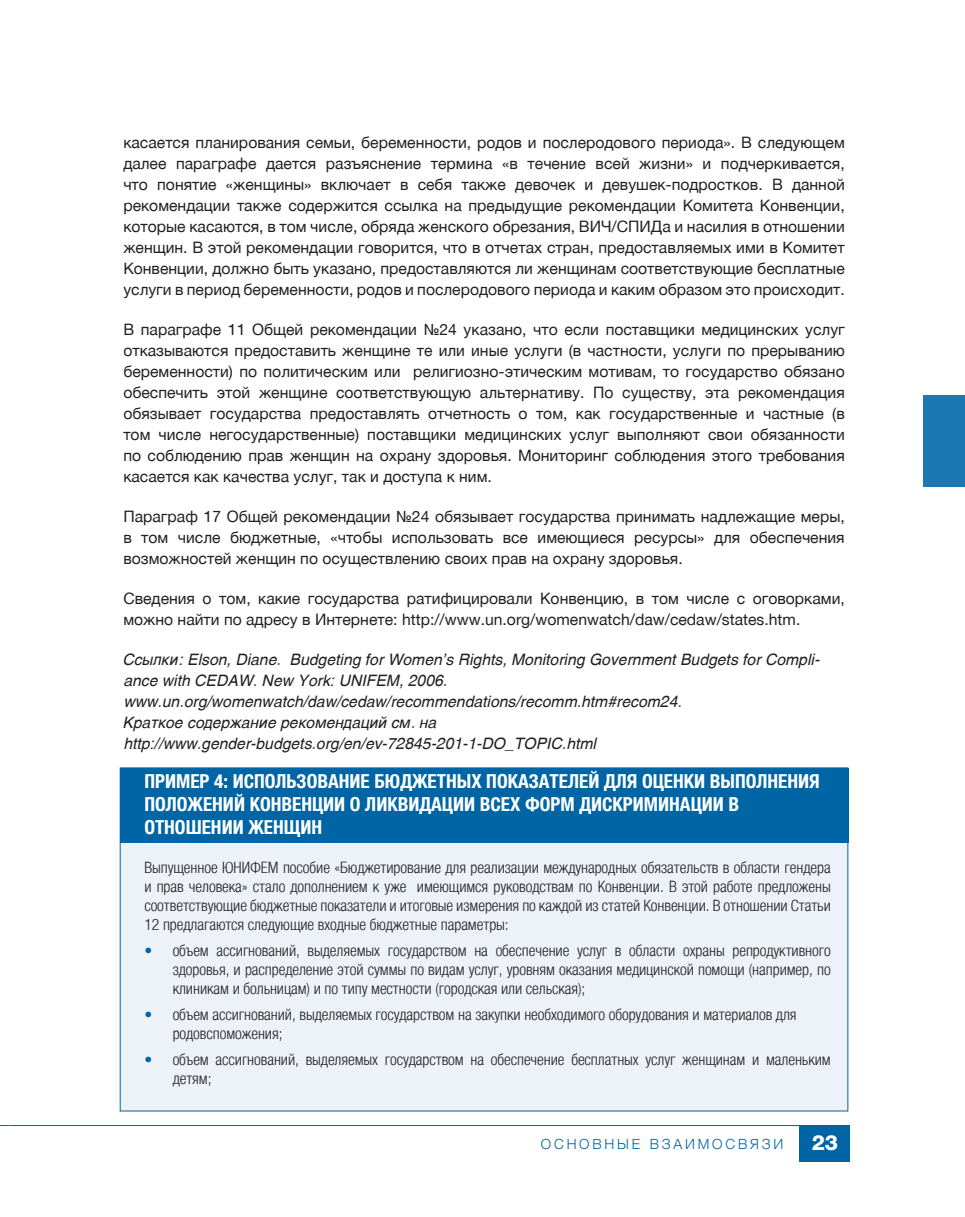
<style>
.page{position:relative;width:965px;height:1217px;background:#fff}
.page>*{position:absolute;margin:0;border:0;box-sizing:border-box;transform-origin:0 0}
.t1{font:800 21px "Helvetica Neue LTCYR";color:#fff}
.t2{font:700 condensed 19.25px/23.1px "Helvetica Neue LTCYR";color:#fff}
.t3{font:15.75px/21px "Helvetica Neue LTCYR";color:#231f20;text-align:justify}
.t4{font:300 condensed 15.75px/19.2px "Helvetica Neue LTCYR";letter-spacing:-.005em;color:#231f20;text-align:justify}
.t5{font:italic 15.75px/21px "Helvetica cyr";color:#231f20}
.t6{font:300 14px "Helvetica Neue LTCYR";letter-spacing:.2em;color:#0065a4}
.s1{color:#0065a4}
</style>
<div class="page">
<hr style="left:10px;top:1125px;width:840px;height:1px;background:#0065a4">
<div style="left:799px;top:1125px;width:51px;height:36px;background:#0065a4"></div>
<div style="left:923px;top:395px;width:42px;height:91px;background:#1b78b2"></div>
<div style="left:120px;top:767px;width:728px;height:344px;background:#edf2f8"></div>
<div style="left:120px;top:768px;width:728px;height:75px;background:#0065a4"></div>
<p class="t3" style="left:123px;top:132px;width:723px">касается планирования семьи, беременности, родов и послеродового периода». В следующем далее параграфе дается разъяснение термина «в течение всей жизни» и подчеркивается, что понятие «женщины» включает в себя также девочек и девушек-подростков. В данной рекомендации также содержится ссылка на предыдущие рекомендации Комитета Конвенции, которые касаются, в том числе, обряда женского обрезания, ВИЧ/СПИДа и насилия в отношении женщин. В этой рекомендации говорится, что в отчетах стран, предоставляемых ими в Комитет Конвенции, должно быть указано, предоставляются ли женщинам соответствующие бесплатные услуги в период беременности, родов и послеродового периода и каким образом это происходит.</p>
<p class="t3" style="left:123px;top:319px;width:723px">В параграфе 11 Общей рекомендации №24 указано, что если поставщики медицинских услуг отказываются предоставить женщине те или иные услуги (в частности, услуги по прерыванию беременности) по политическим или религиозно-этическим мотивам, то государство обязано обеспечить этой женщине соответствующую альтернативу. По существу, эта рекомендация обязывает государства предоставлять отчетность о том, как государственные и частные (в том числе негосударственные) поставщики медицинских услуг выполняют свои обязанности по соблюдению прав женщин на охрану здоровья. Мониторинг соблюдения этого требования касается как качества услуг, так и доступа к ним.</p>
<p class="t3" style="left:123px;top:506px;width:723px">Параграф 17 Общей рекомендации №24 обязывает государства принимать надлежащие меры, в том числе бюджетные, «чтобы использовать все имеющиеся ресурсы» для обеспечения возможностей женщин по осуществлению своих прав на охрану здоровья.</p>
<p class="t3" style="left:123px;top:588px;width:723px">Сведения о том, какие государства ратифицировали Конвенцию, в том числе с оговорками, можно найти по адресу в Интернете: http://www.un.org/womenwatch/daw/cedaw/states.htm.</p>
<p class="t5" style="left:123px;top:649px;width:698px">Ссылки: Elson, Diane. Budgeting for Women’s Rights, Monitoring Government Budgets for Compli&shy;ance with CEDAW. New York: UNIFEM, 2006. www.un.org/womenwatch/daw/cedaw/recommendations/recomm.htm#recom24.<br>Краткое содержание рекомендаций см. на http://www.gender-budgets.org/en/ev-72845-201-1-DO_TOPIC.html</p>
<p class="t2" style="left:144px;top:770px;width:677px">Пример 4: Использование бюджетных показателей для оценки выполнения положений Конвенции о ликвидации всех форм дискриминации в отношении женщин</p>
<p class="t4" style="left:144px;top:858px;width:688px">Выпущенное ЮНИФЕМ пособие «Бюджетирование для реализации международных обязательств в области гендера и прав человека» стало дополнением к уже имеющимся руководствам по Конвенции. В этой работе предложены соответствующие бюджетные показатели и итоговые измерения по каждой из статей Конвенции. В отношении Статьи 12 предлагаются следующие входные бюджетные параметры:</p>
<p class="t4" style="left:173px;top:941px;width:659px;text-indent:-28px"><span class="s1">•</span> объем ассигнований, выделяемых государством на обеспечение услуг в области охраны репродуктивного здоровья, и распределение этой суммы по видам услуг, уровням оказания медицинской помощи (например, по клиникам и больницам) и по типу местности (городская или сельская);</p>
<p class="t4" style="left:173px;top:1005px;width:625px;text-indent:-28px"><span class="s1">•</span> объем ассигнований, выделяемых государством на закупки необходимого оборудования и материалов для родовспоможения;</p>
<p class="t4" style="left:173px;top:1050px;width:659px;text-indent:-28px"><span class="s1">•</span> объем ассигнований, выделяемых государством на обеспечение бесплатных услуг женщинам и маленьким детям;</p>
<p class="t6" style="left:541px;top:1136px;width:244px">Ос новные взаимосвязи</p>
<h1 class="t1" style="left:812px;top:1131px;width:28px">23</h1>
</div>
